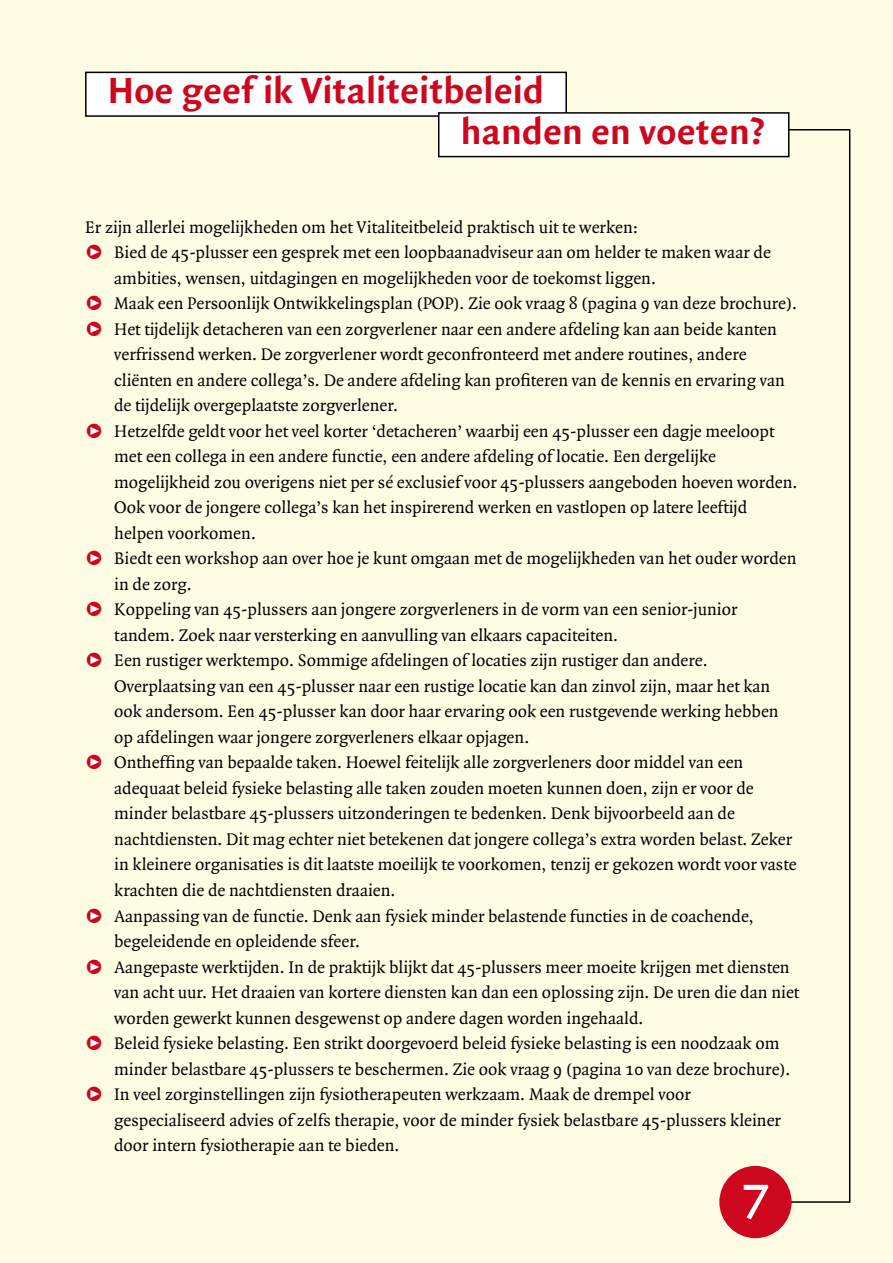
<style>
.page{position:relative;width:893px;height:1263px;background:#fffce4}
.page>*{position:absolute;margin:0;border:0;box-sizing:border-box;transform-origin:0 0}
.t1{font:64.5px "Quadraat Sans Caps";color:#fff}
.t2{font:700 39px/40.5px "Quadraat Sans";color:#cc071e}
.t3{font:18px "Quadraat";color:#000}
.s1{font-family:"Linotype Tapestry Circle";color:#cc071e}
.s2{font-family:"Quadraat Small Caps"}
</style>
<div class="page">
<div style="left:86px;top:72px;width:480px;height:44px;background:#fff"></div>
<div style="left:85px;top:72px;width:482px;height:45px;border:2px solid #000"></div>
<svg style="left:737px;top:128px;width:114px;height:1075px"></svg>
<div style="left:439px;top:113px;width:350px;height:44px;background:#fff"></div>
<div style="left:438px;top:112px;width:351px;height:45px;border:2px solid #000"></div>
<div style="left:720px;top:1166px;width:71px;height:71px;background:#cc071e;border-radius:50%"></div>
<div style="left:719px;top:1166px;width:73px;height:72px;border:2px solid #cc071e;border-radius:50%"></div>
<div style="left:88px;top:246px;width:12px;height:12px;background:#fff;border-radius:50%"></div>
<div style="left:88px;top:297px;width:12px;height:12px;background:#fff;border-radius:50%"></div>
<div style="left:88px;top:322px;width:12px;height:13px;background:#fff;border-radius:50%"></div>
<div style="left:88px;top:424px;width:12px;height:13px;background:#fff;border-radius:50%"></div>
<div style="left:88px;top:552px;width:12px;height:12px;background:#fff;border-radius:50%"></div>
<div style="left:88px;top:654px;width:12px;height:12px;background:#fff;border-radius:50%"></div>
<div style="left:88px;top:756px;width:12px;height:12px;background:#fff;border-radius:50%"></div>
<div style="left:88px;top:909px;width:12px;height:12px;background:#fff;border-radius:50%"></div>
<div style="left:88px;top:960px;width:12px;height:12px;background:#fff;border-radius:50%"></div>
<div style="left:88px;top:1037px;width:12px;height:12px;background:#fff;border-radius:50%"></div>
<div style="left:88px;top:1088px;width:12px;height:12px;background:#fff;border-radius:50%"></div>
<div style="left:88px;top:603px;width:12px;height:12px;background:#fff;border-radius:50%"></div>
<h2 class="t2" style="left:461px;top:72px;width:305px;text-indent:-353px">Hoe geef ik Vitaliteitbeleid<br>handen en voeten?</h2>
<p class="t3" style="left:85px;top:217px;width:554px">Er zijn allerlei mogelijkheden om het Vitaliteitbeleid praktisch uit te werken:</p>
<p class="t3" style="left:85px;top:243px;width:687px"><span class="s1">P</span> Bied de 45-plusser een gesprek met een loopbaanadviseur aan om helder te maken waar de</p>
<p class="t3" style="left:114px;top:269px;width:543px">ambities, wensen, uitdagingen en mogelijkheden voor de toekomst liggen.</p>
<p class="t3" style="left:85px;top:294px;width:713px"><span class="s1">P</span> Maak een Persoonlijk Ontwikkelingsplan (POP). Zie ook vraag 8 (pagina 9 van deze brochure).</p>
<p class="t3" style="left:85px;top:320px;width:693px"><span class="s1">P</span> Het tijdelijk detacheren van een zorgverlener naar een andere afdeling kan aan beide kanten</p>
<p class="t3" style="left:114px;top:345px;width:634px">verfrissend werken. De zorgverlener wordt geconfronteerd met andere routines, andere</p>
<p class="t3" style="left:114px;top:371px;width:672px">cliënten en andere collega’s. De andere afdeling kan profiteren van de kennis en ervaring van</p>
<p class="t3" style="left:114px;top:396px;width:286px">de tijdelijk overgeplaatste zorgverlener.</p>
<p class="t3" style="left:85px;top:422px;width:691px"><span class="s1">P</span> Hetzelfde geldt voor het veel korter ‘detacheren’ waarbij een 45-plusser een dagje meeloopt</p>
<p class="t3" style="left:114px;top:447px;width:603px">met een collega in een andere functie, een andere afdeling of locatie. Een dergelijke</p>
<p class="t3" style="left:114px;top:473px;width:685px">mogelijkheid zou overigens niet per sé exclusief voor 45-plussers aangeboden hoeven worden.</p>
<p class="t3" style="left:114px;top:498px;width:634px">Ook voor de jongere collega’s kan het inspirerend werken en vastlopen op latere leeftijd</p>
<p class="t3" style="left:114px;top:524px;width:143px">helpen voorkomen.</p>
<p class="t3" style="left:85px;top:549px;width:713px"><span class="s1">P</span> Biedt een workshop aan over hoe je kunt omgaan met de mogelijkheden van het ouder worden</p>
<p class="t3" style="left:114px;top:575px;width:79px">in de zorg.</p>
<p class="t3" style="left:85px;top:600px;width:654px"><span class="s1">P</span> Koppeling van 45-plussers aan jongere zorgverleners in de vorm van een senior-junior</p>
<p class="t3" style="left:114px;top:626px;width:506px">tandem. Zoek naar versterking en aanvulling van elkaars capaciteiten.</p>
<p class="t3" style="left:85px;top:651px;width:624px"><span class="s1">P</span> Een rustiger werktempo. Sommige afdelingen of locaties zijn rustiger dan andere.</p>
<p class="t3" style="left:114px;top:677px;width:658px">Overplaatsing van een 45-plusser naar een rustige locatie kan dan zinvol zijn, maar het kan</p>
<p class="t3" style="left:114px;top:702px;width:666px">ook andersom. Een 45-plusser kan door haar ervaring ook een rustgevende werking hebben</p>
<p class="t3" style="left:114px;top:728px;width:417px">op afdelingen waar jongere zorgverleners elkaar opjagen.</p>
<p class="t3" style="left:85px;top:753px;width:660px"><span class="s1">P</span> Ontheffing van bepaalde taken. Hoewel feitelijk alle zorgverleners door middel van een</p>
<p class="t3" style="left:114px;top:779px;width:641px">adequaat beleid fysieke belasting alle taken zouden moeten kunnen doen, zijn er voor de</p>
<p class="t3" style="left:114px;top:804px;width:622px">minder belastbare 45-plussers uitzonderingen te bedenken. Denk bijvoorbeeld aan de</p>
<p class="t3" style="left:114px;top:830px;width:679px">nachtdiensten. Dit mag echter niet betekenen dat jongere collega’s extra worden belast. Zeker</p>
<p class="t3" style="left:114px;top:855px;width:684px">in kleinere organisaties is dit laatste moeilijk te voorkomen, tenzij er gekozen wordt voor vaste</p>
<p class="t3" style="left:114px;top:881px;width:283px">krachten die de nachtdiensten draaien.</p>
<p class="t3" style="left:85px;top:906px;width:670px"><span class="s1">P</span> Aanpassing van de functie. Denk aan fysiek minder belastende functies in de coachende,</p>
<p class="t3" style="left:114px;top:932px;width:247px">begeleidende en opleidende sfeer.</p>
<p class="t3" style="left:85px;top:957px;width:706px"><span class="s1">P</span> Aangepaste werktijden. In de praktijk blijkt dat 45-plussers meer moeite krijgen met diensten</p>
<p class="t3" style="left:114px;top:983px;width:687px">van acht uur. Het draaien van kortere diensten kan dan een oplossing zijn. De uren die dan niet</p>
<p class="t3" style="left:114px;top:1008px;width:531px">worden gewerkt kunnen desgewenst op andere dagen worden ingehaald.</p>
<p class="t3" style="left:85px;top:1034px;width:696px"><span class="s1">P</span> Beleid fysieke belasting. Een strikt doorgevoerd beleid fysieke belasting is een noodzaak om</p>
<p class="t3" style="left:114px;top:1059px;width:678px">minder belastbare 45-plussers te beschermen. Zie ook vraag 9 (pagina <span class="s2">1</span>0 van deze brochure).</p>
<p class="t3" style="left:85px;top:1085px;width:607px"><span class="s1">P</span> In veel zorginstellingen zijn fysiotherapeuten werkzaam. Maak de drempel voor</p>
<p class="t3" style="left:114px;top:1110px;width:668px">gespecialiseerd advies of zelfs therapie, voor de minder fysiek belastbare 45-plussers kleiner</p>
<p class="t3" style="left:114px;top:1136px;width:287px">door intern fysiotherapie aan te bieden.</p>
<h1 class="t1" style="left:739px;top:1159px;width:34px">7</h1>
</div>
